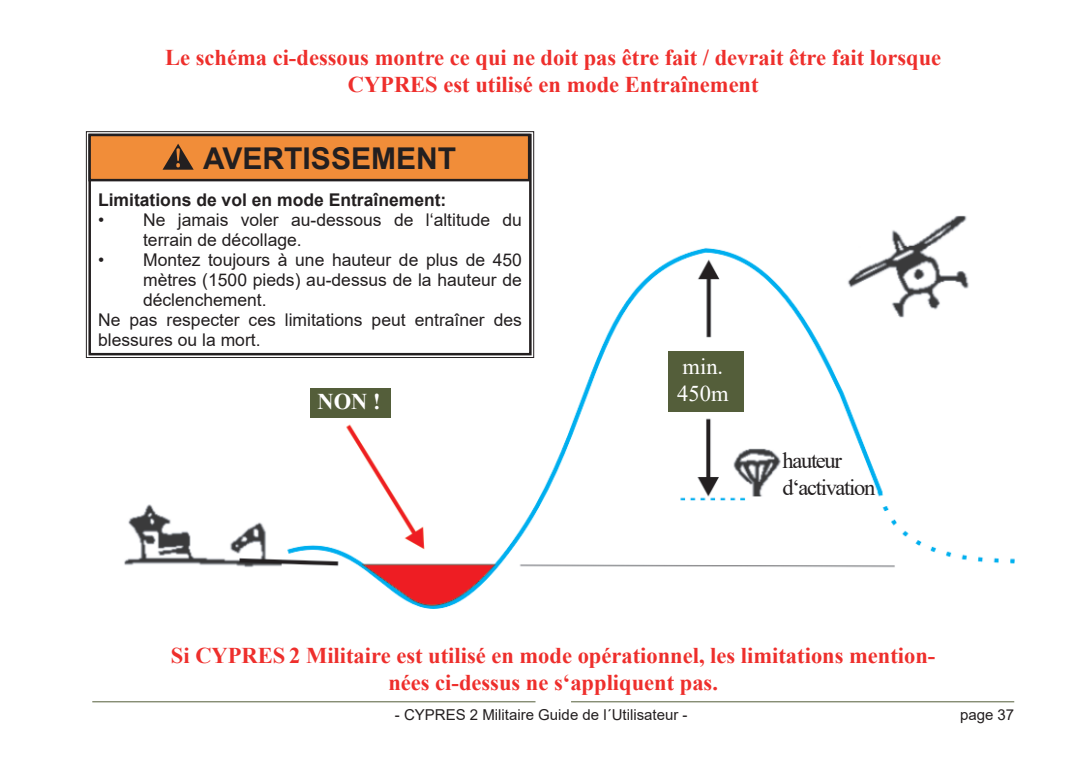
<style>
.page{position:relative;width:1078px;height:773px;background:#fff}
.page>*{position:absolute;margin:0;border:0;box-sizing:border-box;transform-origin:0 0}
.t1{font:700 30px "Arial";color:#231f20}
.t2{font:700 22.5px/27px "Times New Roman";color:#ee2f2c;text-align:center}
.t3{font:22.5px/27px "Times New Roman";letter-spacing:-.06em;color:#231f20}
.t4{font:22.5px "Times New Roman";color:#fff}
.t5{font:700 22.5px "Times New Roman";color:#fff}
.t6{font:17.5px/20px "Arial";color:#231f20}
.t7{font:700 17.5px "Arial";color:#231f20}
.t8{font:15px "Arial";color:#231f20}
</style>
<div class="page">
<hr style="left:571px;top:701px;width:442px;height:1px;background:#545e3a">
<hr style="left:92px;top:701px;width:443px;height:1px;background:#545e3a">
<img style="left:124px;top:213px;width:889px;height:395px">
<div style="left:668px;top:351px;width:75px;height:60px;background:#545e3a"></div>
<div style="left:310px;top:388px;width:80px;height:30px;background:#545e3a"></div>
<svg style="left:85px;top:131px;width:449px;height:227px"></svg>
<div style="left:88px;top:134px;width:443px;height:221px;border:2px solid #231f20"></div>
<div style="left:90px;top:135px;width:439px;height:45px;background:#f18d39"></div>
<div style="left:88px;top:134px;width:442px;height:47px;border:2px solid #231f20"></div>
<svg style="left:162px;top:144px;width:32px;height:26px"></svg>
<p class="t2" style="left:165px;top:43px;width:777px">Le schéma ci-dessous montre ce qui ne doit pas être fait / devrait être fait lorsque<br>CYPRES est utilisé en mode Entraînement</p>
<h1 class="t1" style="left:203px;top:138px;width:254px">AVERTISSEMENT</h1>
<p class="t7" style="left:98px;top:187px;width:350px">Limitations de vol en mode Entraînement:</p>
<p class="t6" style="left:143px;top:209px;width:380px;text-indent:-45px">• Ne jamais voler au-dessous de l‘altitude du terrain de décollage.</p>
<p class="t6" style="left:98px;top:249px;width:425px">• Montez toujours à une hauteur de plus de 450</p>
<p class="t6" style="left:143px;top:269px;width:380px">mètres (1500 pieds) au-dessus de la hauteur de</p>
<p class="t6" style="left:143px;top:289px;width:125px">déclenchement.</p>
<p class="t6" style="left:98px;top:309px;width:425px">Ne pas respecter ces limitations peut entraîner des</p>
<p class="t6" style="left:98px;top:329px;width:164px">blessures ou la mort.</p>
<p class="t5" style="left:317px;top:385px;width:65px">NON !</p>
<p class="t4" style="left:682px;top:350px;width:42px">min.</p>
<p class="t4" style="left:677px;top:377px;width:53px">450m</p>
<p class="t3" style="left:782px;top:446px;width:94px">hauteur d‘activation</p>
<p class="t2" style="left:171px;top:641px;width:765px">Si CYPRES 2 Militaire est utilisé en mode opérationnel, les limitations mention&shy;nées ci-dessus ne s‘appliquent pas.</p>
<p class="t8" style="left:395px;top:704px;width:294px">- CYPRES 2 Militaire Guide de l´Utilisateur -</p>
<p class="t8" style="left:959px;top:704px;width:56px">page 37</p>
</div>
